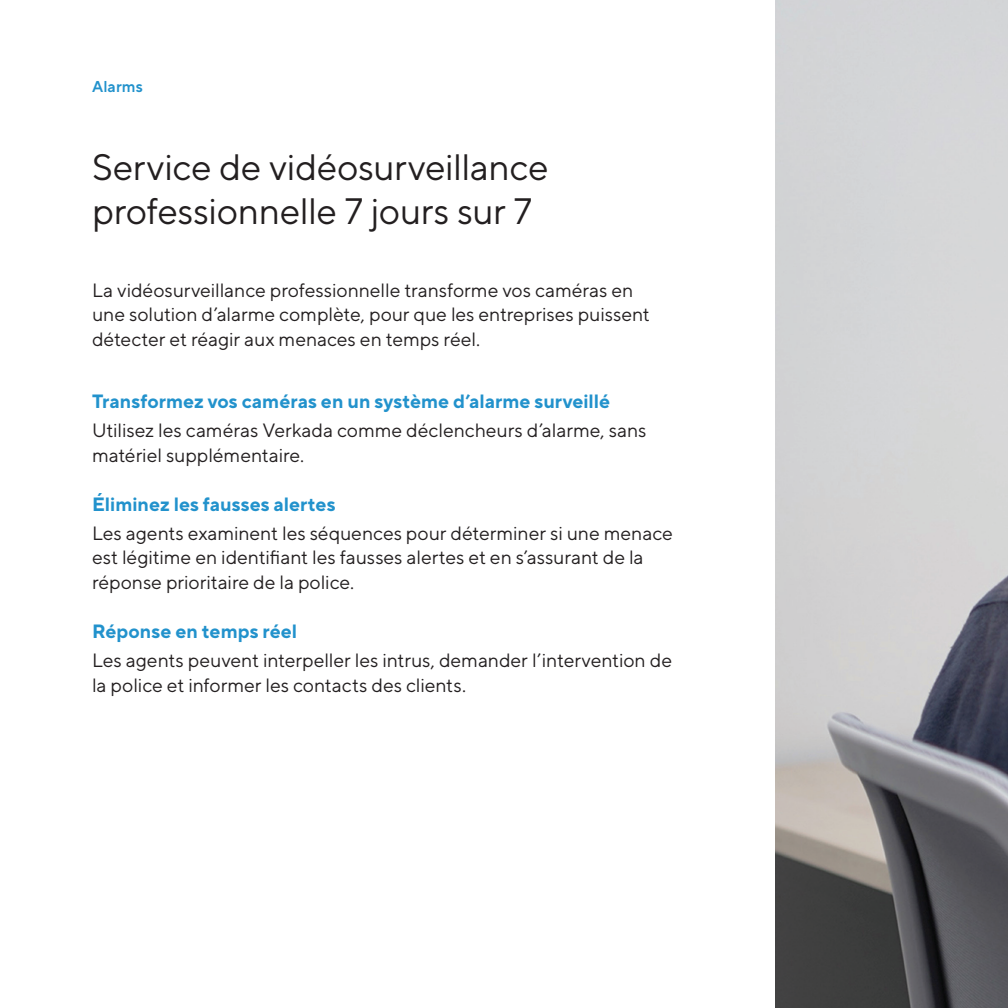
<style>
.page{position:relative;width:1008px;height:1008px;background:#fff}
.page>*{position:absolute;margin:0;border:0;box-sizing:border-box;transform-origin:0 0}
.t1{font:36.75px/43.8px "TT Norms Pro";letter-spacing:-.01em;color:#231f20}
.t2{font:19.25px/24.5px "TT Norms Pro";color:#231f20}
.t3{font:700 19.25px "TT Norms Pro";color:#2292cc}
.t4{font:600 15.75px "TT Norms Pro";letter-spacing:.005em;color:#2292cc}
</style>
<div class="page">
<img style="left:775px;top:0;width:233px;height:1008px">
<p class="t4" style="left:92px;top:75px;width:52px">Alarms</p>
<p class="t1" style="left:92px;top:143px;width:458px">Service de vidéosurveillance professionnelle 7 jours sur 7</p>
<p class="t2" style="left:92px;top:276px;width:559px">La vidéosurveillance professionnelle transforme vos caméras en une solution d’alarme complète, pour que les entreprises puissent détecter et réagir aux menaces en temps réel.</p>
<p class="t3" style="left:92px;top:387px;width:520px">Transformez vos caméras en un système d’alarme surveillé</p>
<p class="t2" style="left:92px;top:417px;width:556px">Utilisez les caméras Verkada comme déclencheurs d’alarme, sans matériel supplémentaire.</p>
<p class="t3" style="left:92px;top:490px;width:245px">Éliminez les fausses alertes</p>
<p class="t2" style="left:92px;top:519px;width:582px">Les agents examinent les séquences pour déterminer si une menace est légitime en identifiant les fausses alertes et en s’assurant de la réponse prioritaire de la police.</p>
<p class="t3" style="left:92px;top:617px;width:207px">Réponse en temps réel</p>
<p class="t2" style="left:92px;top:647px;width:582px">Les agents peuvent interpeller les intrus, demander l’intervention de la police et informer les contacts des clients.</p>
</div>
